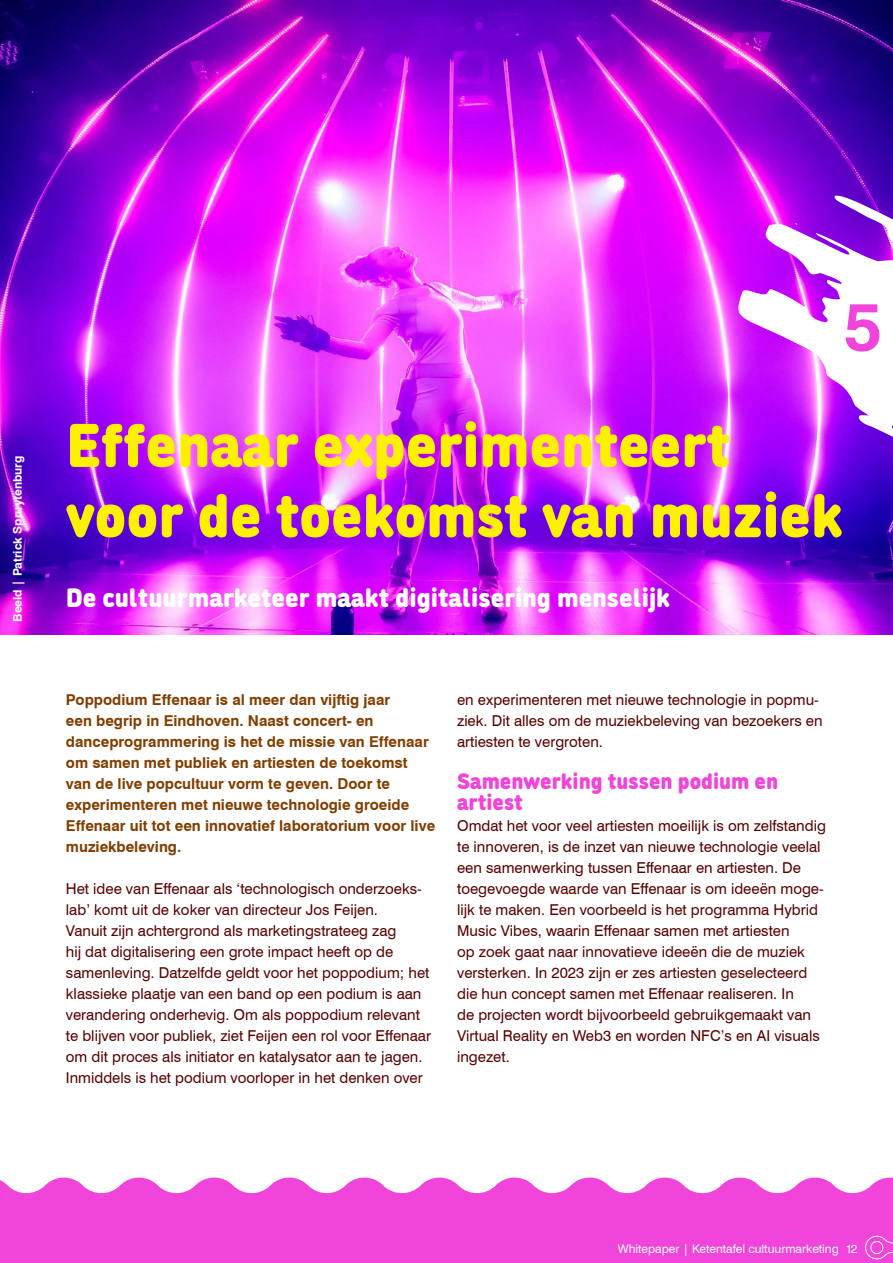
<style>
.page{position:relative;width:893px;height:1263px;background:#fff}
.page>*{position:absolute;margin:0;border:0;box-sizing:border-box;transform-origin:0 0}
.t1{font:700 67.5px "Swiss 721 BT";color:#f044da}
.t2{font:900 61.95px/70.2px "DI Nosaur";color:#fdf001}
.t3{font:900 26.7px "DI Nosaur";color:#fff}
.t4{font:900 22.5px/21px "DI Nosaur";color:#f044da}
.t5{font:15px/21px "Swiss 721 BT";color:#590000}
.t6{font:700 15px/21px "Swiss 721 BT";color:#823e00}
.t7{font:12px "Swiss 721 BT";color:#fff}
.t8{font:700 12px "Swiss 721 BT";color:#fff}
</style>
<div class="page">
<img style="left:0;top:0;width:893px;height:635px">
<svg style="left:736px;top:191px;width:157px;height:444px"></svg>
<svg style="left:0;top:1177px;width:893px;height:86px;background:#f156dd"></svg>
<svg style="left:864px;top:1234px;width:29px;height:26px"></svg>
<p class="t8" style="left:10px;top:622px;width:168px;rotate:-90deg">Beeld | Patrick Spruytenburg</p>
<h1 class="t1" style="left:844px;top:285px;width:40px">5</h1>
<h2 class="t2" style="left:66px;top:404px;width:779px">Effenaar experimenteert voor de toekomst van muziek</h2>
<h3 class="t3" style="left:66px;top:577px;width:606px">De cultuurmarketeer maakt digitalisering menselijk</h3>
<p class="t6" style="left:66px;top:689px;width:371px">Poppodium Effenaar is al meer dan vijftig jaar<br>een begrip in Eindhoven. Naast concert- en danceprogrammering is het de missie van Effenaar om samen met publiek en artiesten de toekomst van de live popcultuur vorm te geven. Door te experimenteren met nieuwe technologie groeide Effenaar uit tot een innovatief laboratorium voor live muziekbeleving.</p>
<p class="t5" style="left:66px;top:878px;width:367px">Het idee van Effenaar als ‘technologisch onderzoeks&shy;lab’ komt uit de koker van directeur Jos Feijen.<br>Vanuit zijn achtergrond als marketingstrateeg zag<br>hij dat digitalisering een grote impact heeft op de samenleving. Datzelfde geldt voor het poppodium; het klassieke plaatje van een band op een podium is aan verandering onderhevig. Om als poppodium relevant te blijven voor publiek, ziet Feijen een rol voor Effenaar om dit proces als initiator en katalysator aan te jagen.<br>Inmiddels is het podium voorloper in het denken over</p>
<p class="t5" style="left:457px;top:689px;width:367px">en experimenteren met nieuwe technologie in popmu&shy;ziek. Dit alles om de muziekbeleving van bezoekers en artiesten te vergroten.</p>
<h3 class="t4" style="left:457px;top:768px;width:323px">Samenwerking tussen podium en artiest</h3>
<p class="t5" style="left:457px;top:815px;width:370px">Omdat het voor veel artiesten moeilijk is om zelfstandig te innoveren, is de inzet van nieuwe technologie veelal een samenwerking tussen Effenaar en artiesten. De toegevoegde waarde van Effenaar is om ideeën moge&shy;lijk te maken. Een voorbeeld is het programma Hybrid Music Vibes, waarin Effenaar samen met artiesten<br>op zoek gaat naar innovatieve ideeën die de muziek versterken. In 2023 zijn er zes artiesten geselecteerd die hun concept samen met Effenaar realiseren. In<br>de projecten wordt bijvoorbeeld gebruikgemaakt van Virtual Reality en Web3 en worden NFC’s en AI visuals ingezet.</p>
<p class="t7" style="left:618px;top:1241px;width:241px">Whitepaper | Ketentafel cultuurmarketing 12</p>
</div>
